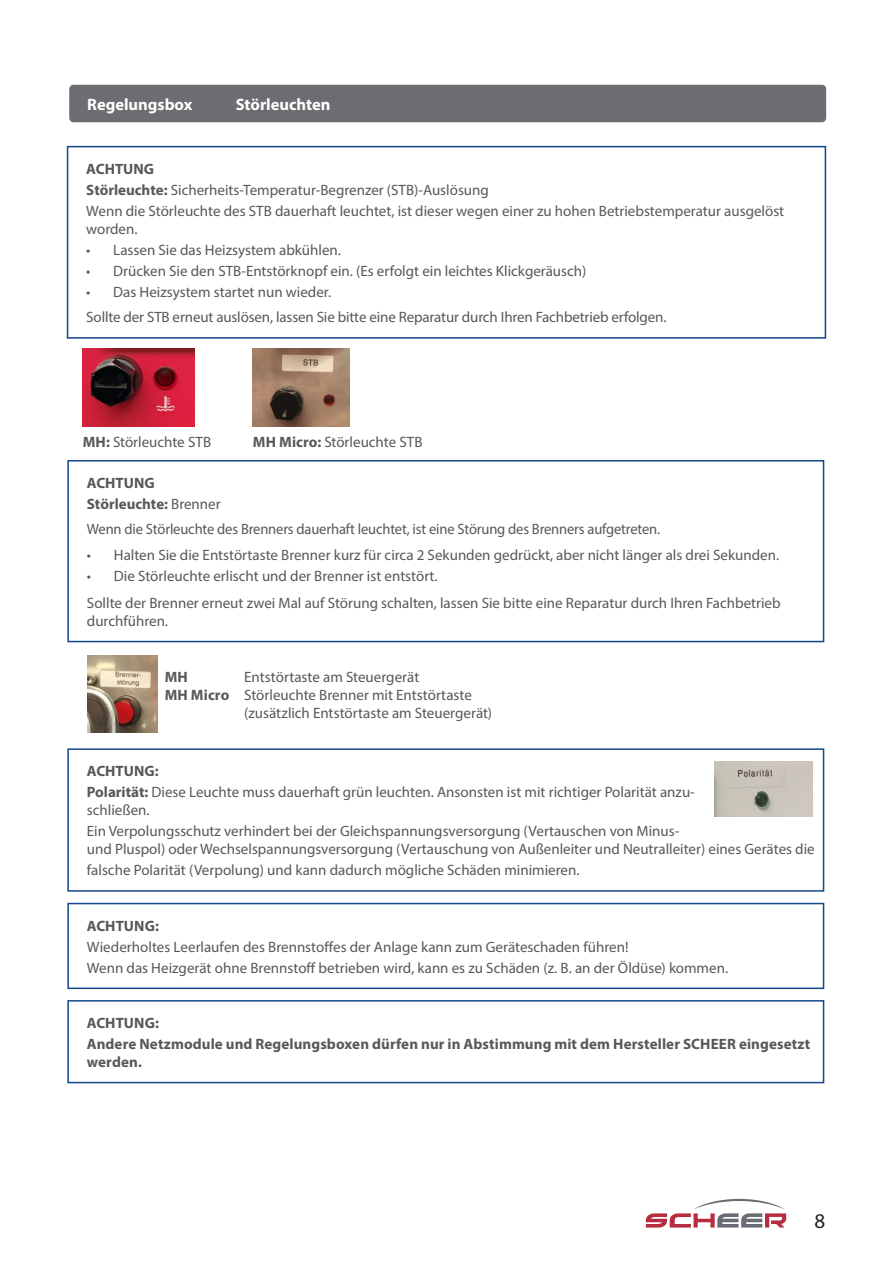
<style>
.page{position:relative;width:893px;height:1263px;background:#fff}
.page>*{position:absolute;margin:0;border:0;box-sizing:border-box;transform-origin:0 0}
.t1{font:21px "Myriad Pro";color:#231f20}
.t2{font:700 16.5px "Myriad Pro";color:#fff}
.t3{font:15px/21px "Myriad Pro";color:#57585a}
.t4{font:700 15px/21px "Myriad Pro";letter-spacing:.005em;color:#57585a}
.s1{font-weight:700}
.s2{font-weight:400}
</style>
<div class="page">
<svg style="left:646px;top:1199px;width:140px;height:28px"></svg>
<img style="left:83px;top:348px;width:111px;height:79px">
<img style="left:253px;top:348px;width:96px;height:79px">
<svg style="left:67px;top:748px;width:758px;height:144px"></svg>
<svg style="left:66px;top:145px;width:761px;height:194px"></svg>
<div style="left:69px;top:85px;width:757px;height:37px;background:#6c6d70;border-radius:4px"></div>
<svg style="left:67px;top:460px;width:758px;height:183px"></svg>
<img style="left:87px;top:655px;width:71px;height:78px">
<svg style="left:67px;top:902px;width:758px;height:88px"></svg>
<svg style="left:67px;top:1000px;width:758px;height:84px"></svg>
<img style="left:715px;top:762px;width:97px;height:54px">
<p class="t2" style="left:87px;top:93px;width:107px">Regelungsbox</p>
<p class="t2" style="left:236px;top:93px;width:96px">Störleuchten</p>
<p class="t3" style="left:86px;top:158px;width:699px"><span class="s1">ACHTUNG<br>Störleuchte:</span> Sicherheits-Temperatur-Begrenzer (STB)-Auslösung<br>Wenn die Störleuchte des STB dauerhaft leuchtet, ist dieser wegen einer zu hohen Betriebstemperatur ausgelöst</p>
<p class="t3" style="left:86px;top:218px;width:53px">worden.</p>
<p class="t3" style="left:86px;top:239px;width:256px">• Lassen Sie das Heizsystem abkühlen.</p>
<p class="t3" style="left:86px;top:260px;width:502px">• Drücken Sie den STB-Entstörknopf ein. (Es erfolgt ein leichtes Klickgeräusch)</p>
<p class="t3" style="left:86px;top:279px;width:582px;line-height:25.5px">• Das Heizsystem startet nun wieder.<br>Sollte der STB erneut auslösen, lassen Sie bitte eine Reparatur durch Ihren Fachbetrieb erfolgen.</p>
<p class="t3" style="left:83px;top:431px;width:130px"><span class="s1">MH:</span> Störleuchte STB</p>
<p class="t3" style="left:253px;top:431px;width:171px"><span class="s1">MH Micro:</span> Störleuchte STB</p>
<p class="t4" style="left:87px;top:472px;width:135px">ACHTUNG<br>Störleuchte: <span class="s2">Brenner</span></p>
<p class="t3" style="left:87px;top:518px;width:575px">Wenn die Störleuchte des Brenners dauerhaft leuchtet, ist eine Störung des Brenners aufgetreten.</p>
<p class="t3" style="left:87px;top:544px;width:694px">• Halten Sie die Entstörtaste Brenner kurz für circa 2 Sekunden gedrückt, aber nicht länger als drei Sekunden.</p>
<p class="t3" style="left:87px;top:562px;width:695px;line-height:27px">• Die Störleuchte erlischt und der Brenner ist entstört.<br>Sollte der Brenner erneut zwei Mal auf Störung schalten, lassen Sie bitte eine Reparatur durch Ihren Fachbetrieb</p>
<p class="t3" style="left:87px;top:610px;width:83px">durchführen.</p>
<p class="t4" style="left:165px;top:665px;width:25px">MH</p>
<p class="t3" style="left:244px;top:666px;width:177px">Entstörtaste am Steuergerät</p>
<p class="t3" style="left:165px;top:684px;width:309px"><span class="s1">MH Micro</span> Störleuchte Brenner mit Entstörtaste</p>
<p class="t3" style="left:244px;top:702px;width:249px">(zusätzlich Entstörtaste am Steuergerät)</p>
<p class="t3" style="left:87px;top:760px;width:609px"><span class="s1">ACHTUNG:<br>Polarität:</span> Diese Leuchte muss dauerhaft grün leuchten. Ansonsten ist mit richtiger Polarität anzu-</p>
<p class="t3" style="left:87px;top:799px;width:594px">schließen.<br>Ein Verpolungsschutz verhindert bei der Gleichspannungsversorgung (Vertauschen von Minus-</p>
<p class="t3" style="left:87px;top:838px;width:729px">und Pluspol) oder Wechselspannungsversorgung (Vertauschung von Außenleiter und Neutralleiter) eines Gerätes die falsche Polarität (Verpolung) und kann dadurch mögliche Schäden minimieren.</p>
<p class="t4" style="left:87px;top:914px;width:74px">ACHTUNG:</p>
<p class="t3" style="left:87px;top:936px;width:643px">Wiederholtes Leerlaufen des Brennstoffes der Anlage kann zum Geräteschaden führen!<br>Wenn das Heizgerät ohne Brennstoff betrieben wird, kann es zu Schäden (z. B. an der Öldüse) kommen.</p>
<p class="t4" style="left:87px;top:1012px;width:725px">ACHTUNG:<br>Andere Netzmodule und Regelungsboxen dürfen nur in Abstimmung mit dem Hersteller SCHEER eingesetzt</p>
<p class="t4" style="left:87px;top:1051px;width:57px">werden.</p>
<h1 class="t1" style="left:814px;top:1208px;width:12px">8</h1>
</div>
